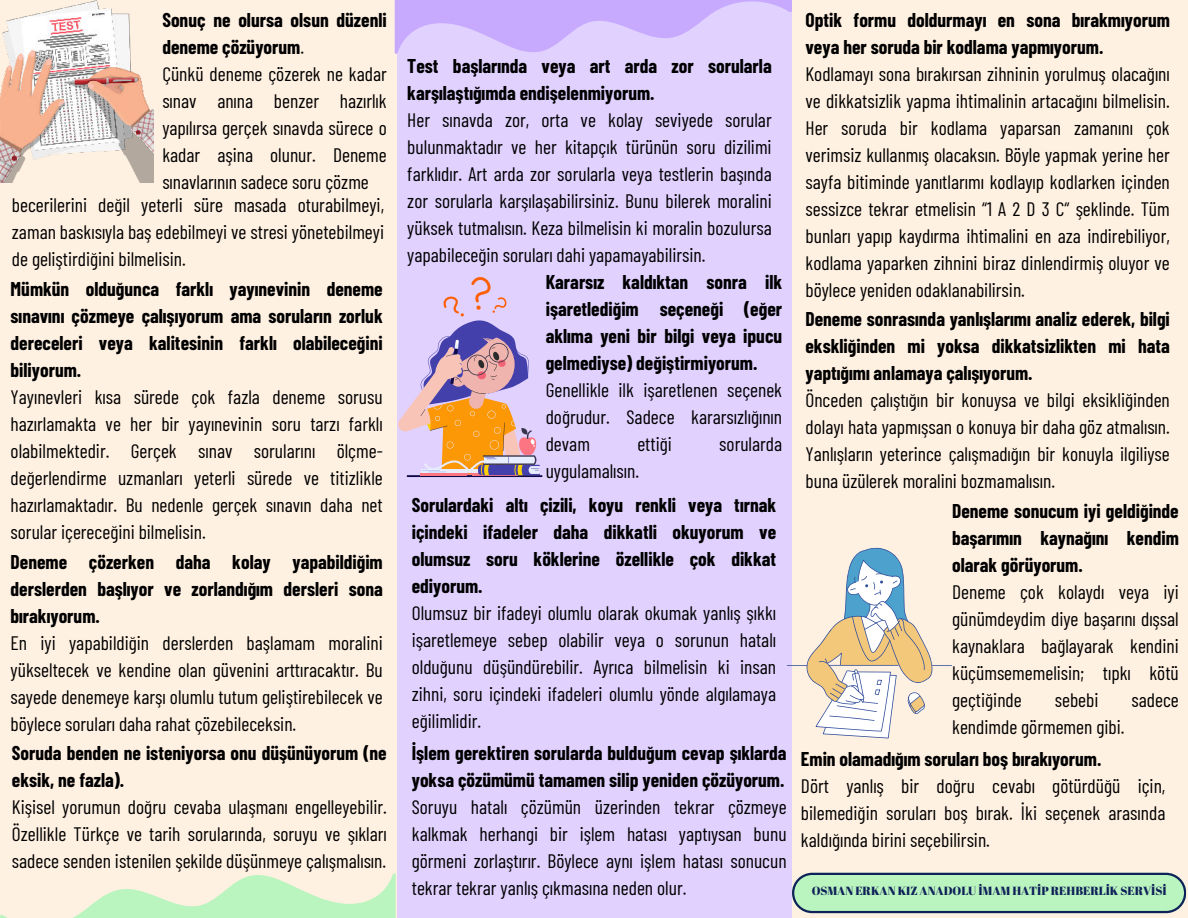
<style>
.page{position:relative;width:1188px;height:918px;background:#fff}
.page>*{position:absolute;margin:0;border:0;box-sizing:border-box;transform-origin:0 0}
.t1{font:19.5px/27px "Barlow Condensed";color:#000;text-align:justify}
.t2{font:700 19.5px/27px "Barlow Condensed";color:#000;text-align:justify}
.t3{font:11.85px "Abril Fatface";letter-spacing:-.005em;color:#0e2158}
.s1{font-weight:700}
</style>
<div class="page">
<div style="left:396px;top:0;width:396px;height:917px;background:#e1d1ff"></div>
<div style="left:792px;top:0;width:396px;height:917px;background:#fff1e2"></div>
<div style="left:0;top:0;width:396px;height:917px;background:#fff1e2"></div>
<svg style="left:395px;top:0;width:397px;height:54px"></svg>
<img style="left:0;top:0;width:154px;height:182px">
<hr style="left:407px;top:475px;width:136px;height:2px;background:#0d0845">
<svg style="left:398px;top:277px;width:142px;height:199px"></svg>
<svg style="left:0;top:873px;width:396px;height:45px"></svg>
<svg style="left:787px;top:547px;width:165px;height:191px"></svg>
<svg style="left:596px;top:873px;width:590px;height:45px"></svg>
<p class="t1" style="left:162px;top:5px;width:226px;text-align:left"><span class="s1">Sonuç ne olursa olsun düzenli deneme çözüyorum</span>.<br>Çünkü deneme çözerek ne kadar sınav anına benzer hazırlık yapılırsa gerçek sınavda sürece o kadar aşina olunur. Deneme sınavlarının sadece soru çözme</p>
<p class="t1" style="left:12px;top:190px;width:374px">becerilerini değil yeterli süre masada oturabilmeyi, zaman baskısıyla baş edebilmeyi ve stresi yönetebilmeyi de geliştirdiğini bilmelisin.</p>
<p class="t2" style="left:11px;top:275px;width:374px">Mümkün olduğunca farklı yayınevinin deneme sınavını çözmeye çalışıyorum ama soruların zorluk dereceleri veya kalitesinin farklı olabileceğini biliyorum.</p>
<p class="t1" style="left:11px;top:382px;width:374px">Yayınevleri kısa sürede çok fazla deneme sorusu hazırlamakta ve her bir yayınevinin soru tarzı farklı olabilmektedir. Gerçek sınav sorularını ölçme&shy;değerlendirme uzmanları yeterli sürede ve titizlikle hazırlamaktadır. Bu nedenle gerçek sınavın daha net sorular içereceğini bilmelisin.</p>
<p class="t2" style="left:11px;top:547px;width:374px">Deneme çözerken daha kolay yapabildiğim derslerden başlıyor ve zorlandığım dersleri sona bırakıyorum.</p>
<p class="t1" style="left:11px;top:628px;width:374px">En iyi yapabildiğin derslerden başlamam moralini yükseltecek ve kendine olan güvenini arttıracaktır. Bu sayede denemeye karşı olumlu tutum geliştirebilecek ve böylece soruları daha rahat çözebileceksin.</p>
<p class="t2" style="left:12px;top:738px;width:376px">Soruda benden ne isteniyorsa onu düşünüyorum (ne eksik, ne fazla).</p>
<p class="t1" style="left:12px;top:792px;width:376px">Kişisel yorumun doğru cevaba ulaşmanı engelleyebilir.<br>Özellikle Türkçe ve tarih sorularında, soruyu ve şıkları sadece senden istenilen şekilde düşünmeye çalışmalısın.</p>
<p class="t2" style="left:407px;top:51px;width:366px">Test başlarında veya art arda zor sorularla karşılaştığımda endişelenmiyorum.</p>
<p class="t1" style="left:407px;top:105px;width:366px">Her sınavda zor, orta ve kolay seviyede sorular bulunmaktadır ve her kitapçık türünün soru dizilimi farklıdır. Art arda zor sorularla veya testlerin başında zor sorularla karşılaşabilirsiniz. Bunu bilerek moralini yüksek tutmalısın. Keza bilmelisin ki moralin bozulursa yapabileceğin soruları dahi yapamayabilirsin.</p>
<p class="t2" style="left:546px;top:268px;width:238px">Kararsız kaldıktan sonra ilk işaretlediğim seçeneği (eğer aklıma yeni bir bilgi veya ipucu gelmediyse) değiştirmiyorum.</p>
<p class="t1" style="left:546px;top:375px;width:238px">Genellikle ilk işaretlenen seçenek doğrudur. Sadece kararsızlığının devam</p>
<p class="t1" style="left:637px;top:429px;width:36px">ettiği</p>
<p class="t1" style="left:719px;top:429px;width:64px">sorularda</p>
<p class="t1" style="left:546px;top:456px;width:95px">uygulamalısın.</p>
<p class="t2" style="left:412px;top:490px;width:366px">Sorulardaki altı çizili, koyu renkli veya tırnak içindeki ifadeler daha dikkatli okuyorum ve olumsuz soru köklerine özellikle çok dikkat ediyorum.</p>
<p class="t1" style="left:412px;top:598px;width:366px">Olumsuz bir ifadeyi olumlu olarak okumak yanlış şıkkı işaretlemeye sebep olabilir veya o sorunun hatalı olduğunu düşündürebilir. Ayrıca bilmelisin ki insan zihni, soru içindeki ifadeleri olumlu yönde algılamaya eğilimlidir.</p>
<p class="t2" style="left:412px;top:738px;width:376px">İşlem gerektiren sorularda bulduğum cevap şıklarda yoksa çözümümü tamamen silip yeniden çözüyorum.</p>
<p class="t1" style="left:412px;top:792px;width:376px">Soruyu hatalı çözümün üzerinden tekrar çözmeye kalkmak herhangi bir işlem hatası yaptıysan bunu görmeni zorlaştırır. Böylece aynı işlem hatası sonucun tekrar tekrar yanlış çıkmasına neden olur.</p>
<p class="t2" style="left:805px;top:6px;width:366px">Optik formu doldurmayı en sona bırakmıyorum veya her soruda bir kodlama yapmıyorum.</p>
<p class="t1" style="left:805px;top:59px;width:366px">Kodlamayı sona bırakırsan zihninin yorulmuş olacağını ve dikkatsizlik yapma ihtimalinin artacağını bilmelisin.<br>Her soruda bir kodlama yaparsan zamanını çok verimsiz kullanmış olacaksın. Böyle yapmak yerine her sayfa bitiminde yanıtlarımı kodlayıp kodlarken içinden sessizce tekrar etmelisin “1 A 2 D 3 C“ şeklinde. Tüm bunları yapıp kaydırma ihtimalini en aza indirebiliyor, kodlama yaparken zihnini biraz dinlendirmiş oluyor ve böylece yeniden odaklanabilirsin.</p>
<p class="t2" style="left:805px;top:305px;width:366px">Deneme sonrasında yanlışlarımı analiz ederek, bilgi ekskliğinden mi yoksa dikkatsizlikten mi hata yaptığımı anlamaya çalışıyorum.</p>
<p class="t1" style="left:805px;top:386px;width:366px">Önceden çalıştığın bir konuysa ve bilgi eksikliğinden dolayı hata yapmışsan o konuya bir daha göz atmalısın.<br>Yanlışların yeterince çalışmadığın bir konuyla ilgiliyse buna üzülerek moralini bozmamalısın.</p>
<p class="t2" style="left:952px;top:497px;width:228px">Deneme sonucum iyi geldiğinde başarımın kaynağını kendim olarak görüyorum.</p>
<p class="t1" style="left:952px;top:577px;width:228px">Deneme çok kolaydı veya iyi günümdeydim diye başarını dışsal kaynaklara bağlayarak kendini küçümsememelisin; tıpkı kötü geçtiğinde</p>
<p class="t1" style="left:1055px;top:685px;width:45px">sebebi</p>
<p class="t1" style="left:1132px;top:685px;width:49px">sadece</p>
<p class="t1" style="left:952px;top:712px;width:174px">kendimde görmemen gibi.</p>
<p class="t2" style="left:801px;top:745px;width:302px">Emin olamadığım soruları boş bırakıyorum.</p>
<p class="t1" style="left:801px;top:772px;width:366px">Dört yanlış bir doğru cevabı götürdüğü için, bilemediğin soruları boş bırak. İki seçenek arasında kaldığında birini seçebilirsin.</p>
<p class="t3" style="left:812px;top:883px;width:356px">OSMAN ERKAN KIZ ANADOLU İMAM HATİP REHBERLİK SERVİSİ</p>
</div>
